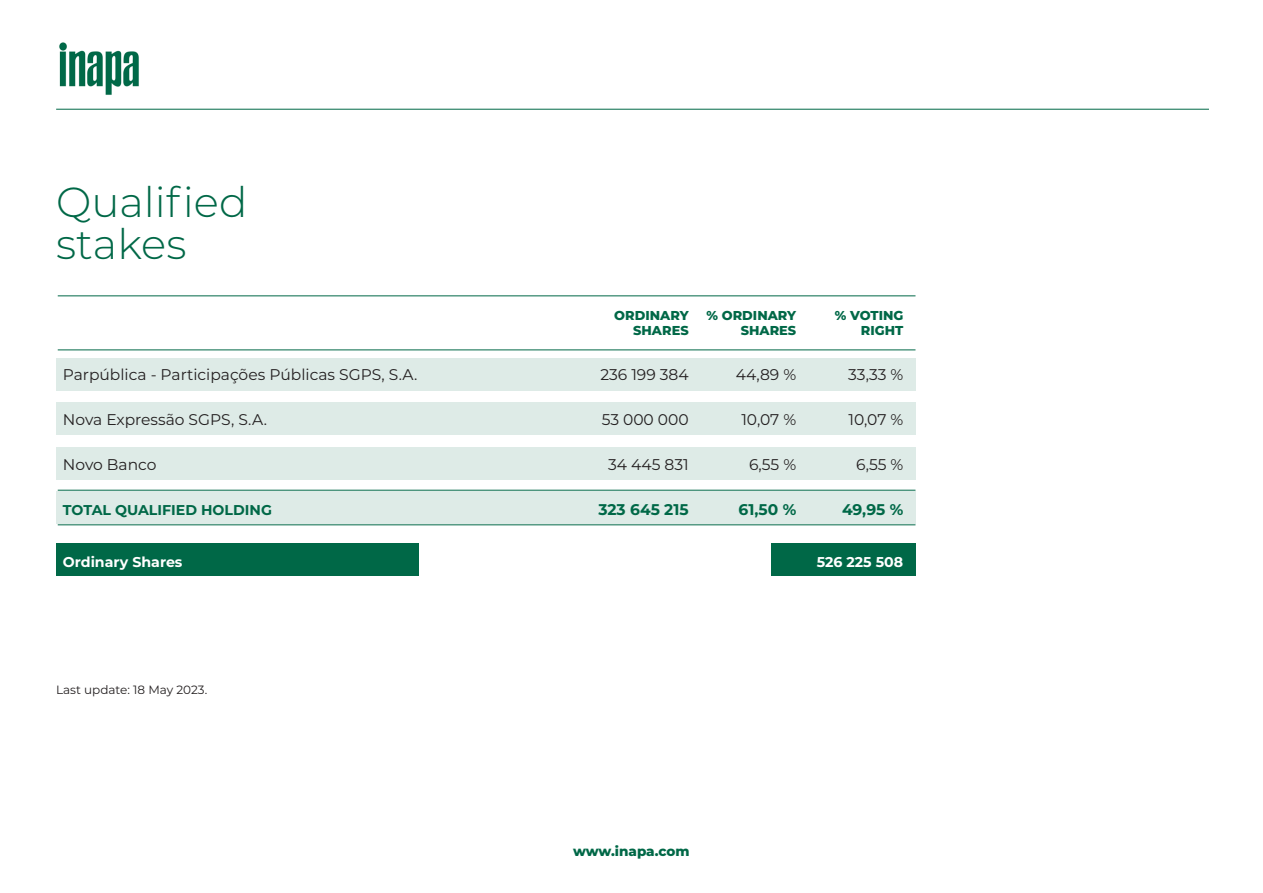
<style>
.page{position:relative;width:1263px;height:893px;background:#fff}
.page>*{position:absolute;margin:0;border:0;box-sizing:border-box;transform-origin:0 0}
.t1{font:300 42px/42px "Montserrat";color:#006847}
.t2{font:15.45px "Montserrat";color:#231f20}
.t3{font:700 15.45px "Montserrat";color:#006847}
.t4{font:700 14.25px "Montserrat";color:#fff}
.t5{font:700 14.25px "Montserrat";color:#006847}
.t6{font:800 13.5px "Montserrat";letter-spacing:-.005em;color:#006847}
.t7{font:800 12.9px/15.5px "Montserrat";color:#006847;text-align:right}
.t8{font:12px "Montserrat";color:#231f20}
</style>
<div class="page">
<img style="left:59px;top:42px;width:80px;height:53px">
<hr style="left:56px;top:109px;width:1153px;height:1px;background:#006847">
<div style="left:56px;top:358px;width:859px;height:33px;background:#deebe7"></div>
<div style="left:56px;top:447px;width:859px;height:33px;background:#deebe7"></div>
<div style="left:56px;top:402px;width:859px;height:33px;background:#deebe7"></div>
<div style="left:56px;top:491px;width:859px;height:33px;background:#deebe7"></div>
<hr style="left:58px;top:296px;width:857px;height:1px;background:#006847">
<hr style="left:58px;top:350px;width:857px;height:1px;background:#006847">
<hr style="left:58px;top:490px;width:857px;height:1px;background:#006847">
<hr style="left:58px;top:524px;width:857px;height:1px;background:#006847">
<div style="left:56px;top:543px;width:362px;height:33px;background:#006847"></div>
<div style="left:771px;top:543px;width:144px;height:33px;background:#006847"></div>
<p class="t1" style="left:56px;top:180px;width:193px">Qualified stakes</p>
<p class="t2" style="left:63px;top:364px;width:356px">Parpública - Participações Públicas SGPS, S.A.</p>
<p class="t2" style="left:63px;top:409px;width:206px">Nova Expressão SGPS, S.A.</p>
<p class="t2" style="left:63px;top:454px;width:95px">Novo Banco</p>
<p class="t5" style="left:63px;top:500px;width:211px">TOTAL QUALIFIED HOLDING</p>
<p class="t7" style="left:614px;top:307px;width:76px">ORDINARY<br>SHARES</p>
<p class="t7" style="left:706px;top:307px;width:91px">% ORDINARY<br>SHARES</p>
<p class="t7" style="left:835px;top:307px;width:70px">% VOTING<br>RIGHT</p>
<p class="t2" style="left:600px;top:364px;width:90px">236 199 384</p>
<p class="t2" style="left:602px;top:409px;width:89px">53 000 000</p>
<p class="t2" style="left:608px;top:454px;width:82px">34 445 831</p>
<p class="t3" style="left:598px;top:499px;width:92px">323 645 215</p>
<p class="t2" style="left:736px;top:364px;width:62px">44,89 %</p>
<p class="t2" style="left:741px;top:409px;width:56px">10,07 %</p>
<p class="t2" style="left:749px;top:454px;width:49px">6,55 %</p>
<p class="t3" style="left:738px;top:499px;width:59px">61,50 %</p>
<p class="t2" style="left:848px;top:364px;width:57px">33,33 %</p>
<p class="t2" style="left:848px;top:409px;width:56px">10,07 %</p>
<p class="t2" style="left:856px;top:454px;width:49px">6,55 %</p>
<p class="t3" style="left:842px;top:499px;width:63px">49,95 %</p>
<p class="t4" style="left:63px;top:551px;width:121px">Ordinary Shares</p>
<p class="t4" style="left:817px;top:551px;width:88px">526 225 508</p>
<p class="t8" style="left:56px;top:682px;width:153px">Last update: 18 May 2023.</p>
<p class="t6" style="left:573px;top:841px;width:118px">www.inapa.com</p>
</div>
